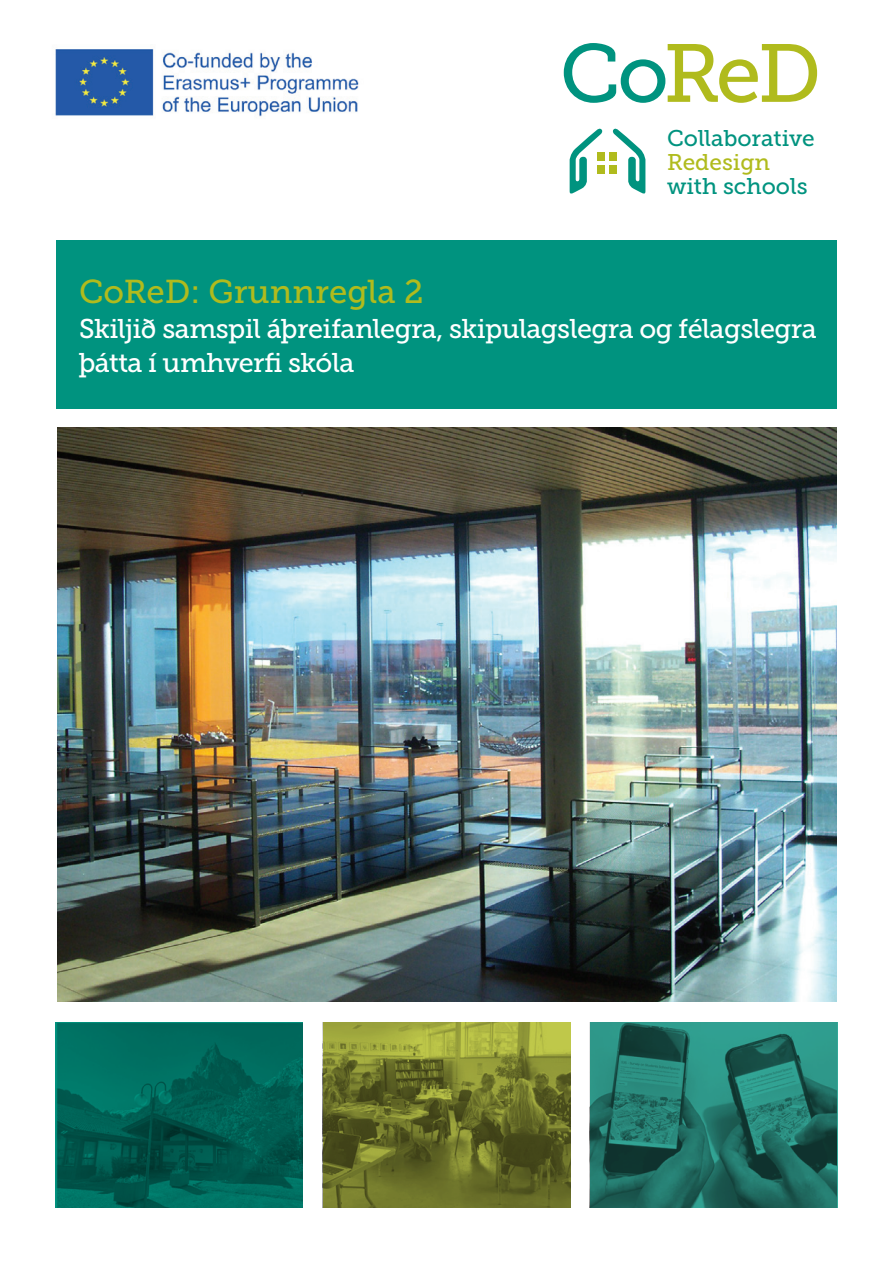
<style>
.page{position:relative;width:893px;height:1263px;background:#fff}
.page>*{position:absolute;margin:0;border:0;box-sizing:border-box;transform-origin:0 0}
.t1{font:81.9px "Museo Slab 500";letter-spacing:-.055em;color:#b0bb1d}
.t2{font:33px "Museo Slab 500";color:#b0bb1d}
.t3{font:27px/34.5px "Museo Slab 500";letter-spacing:-.02em;color:#fff}
.t4{font:22.65px "Museo Slab 500";color:#00937f}
.t5{font:22.65px "Museo Slab 500";color:#b0bb1d}
.s1{color:#00937f}
</style>
<div class="page">
<img style="left:55px;top:49px;width:304px;height:68px">
<img style="left:58px;top:427px;width:779px;height:574px">
<svg style="left:55px;top:1022px;width:247px;height:186px;background:#006256"></svg>
<svg style="left:324px;top:1022px;width:247px;height:186px;background:#73792c"></svg>
<div style="left:56px;top:240px;width:781px;height:169px;background:#00937f"></div>
<div style="left:597px;top:152px;width:8px;height:9px;background:#b0bb1d"></div>
<div style="left:597px;top:165px;width:8px;height:8px;background:#b0bb1d"></div>
<div style="left:609px;top:152px;width:8px;height:9px;background:#b0bb1d"></div>
<div style="left:609px;top:165px;width:8px;height:8px;background:#b0bb1d"></div>
<svg style="left:612px;top:128px;width:33px;height:66px"></svg>
<svg style="left:570px;top:128px;width:33px;height:66px"></svg>
<svg style="left:590px;top:1022px;width:248px;height:186px;background:#227368"></svg>
<h1 class="t1" style="left:560px;top:28px;width:263px"><span class="s1">Co</span>ReD</h1>
<p class="t4" style="left:667px;top:126px;width:149px">Collaborative</p>
<p class="t5" style="left:667px;top:149px;width:105px">Redesign</p>
<p class="t4" style="left:667px;top:173px;width:142px">with schools</p>
<p class="t2" style="left:79px;top:274px;width:346px">CoReD: Grunnregla 2</p>
<p class="t3" style="left:79px;top:312px;width:739px">Skiljið samspil áþreifanlegra, skipulagslegra og félagslegra þátta í umhverfi skóla</p>
</div>
